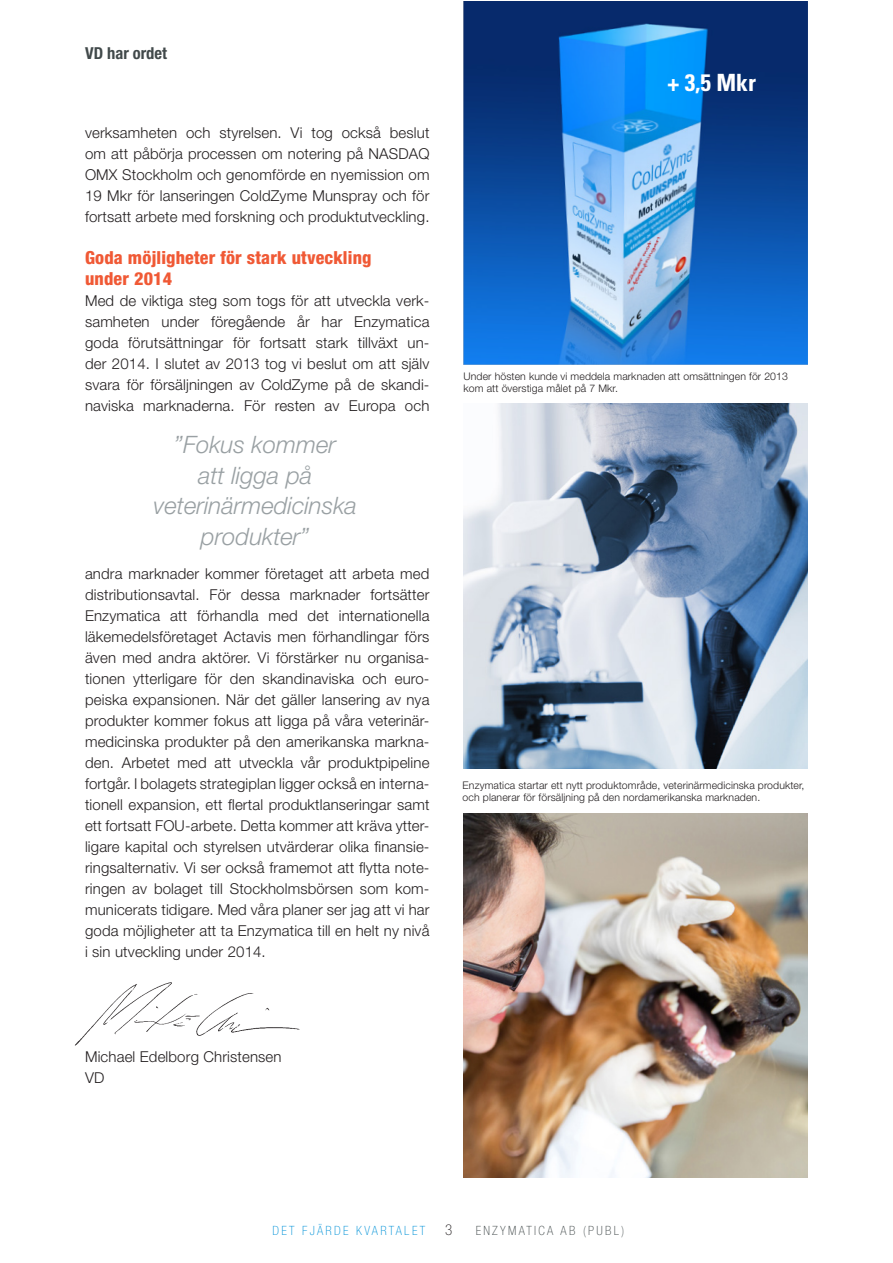
<style>
.page{position:relative;width:893px;height:1263px;background:#fff}
.page>*{position:absolute;margin:0;border:0;box-sizing:border-box;transform-origin:0 0}
.t1{font:italic 300 24px/30.8px "Helvetica Neue LT Std";color:#99a0a3;text-align:center}
.t2{font:700 condensed 23.7px "Univers LT Std";color:#fff}
.t3{font:800 condensed 18px/21px "Helvetica Neue LT Std";letter-spacing:.01em;color:#f05935}
.t4{font:700 condensed 16.5px "Helvetica Neue LT Std";color:#41494a}
.t5{font:300 15px/21px "Helvetica Neue LT Std";letter-spacing:.01em;color:#231f20;text-align:justify}
.t6{font:100 condensed 15px "Helvetica Neue LT Std";color:#231f20}
.t7{font:100 condensed 12.75px "Helvetica Neue LT Std";letter-spacing:.18em;color:#0092d8}
.t8{font:100 condensed 12.75px "Helvetica Neue LT Std";letter-spacing:.18em;color:#41494a}
.t9{font:300 10.5px/12px "Helvetica Neue LT Std";letter-spacing:.01em;color:#231f20}
</style>
<div class="page">
<img style="left:74px;top:982px;width:226px;height:64px">
<img style="left:463px;top:813px;width:345px;height:365px">
<img style="left:463px;top:404px;width:345px;height:364px">
<img style="left:463px;top:1px;width:345px;height:364px">
<p class="t4" style="left:85px;top:43px;width:83px">VD har ordet</p>
<p class="t5" style="left:85px;top:122px;width:346px">verksamheten och styrelsen. Vi tog också beslut om att påbörja processen om notering på NASDAQ OMX Stockholm och genomförde en nyemission om 19 Mkr för lanseringen ColdZyme Munspray och för fortsatt arbete med forskning och produktutveckling.</p>
<p class="t3" style="left:85px;top:247px;width:288px">Goda möjligheter för stark utveckling under 2014</p>
<p class="t5" style="left:85px;top:290px;width:346px">Med de viktiga steg som togs för att utveckla verk&shy;samheten under föregående år har Enzymatica goda förutsättningar för fortsatt stark tillväxt un&shy;der 2014. I slutet av 2013 tog vi beslut om att själv svara för försäljningen av ColdZyme på de skandi&shy;naviska marknaderna. För resten av Europa och</p>
<h1 class="t1" style="left:153px;top:429px;width:205px">”Fokus kommer<br>att ligga på veterinärmedicinska produkter”</h1>
<p class="t5" style="left:85px;top:563px;width:346px">andra marknader kommer företaget att arbeta med distributionsavtal. För dessa marknader fortsätter Enzymatica att förhandla med det internationella läkemedelsföretaget Actavis men förhandlingar förs även med andra aktörer. Vi förstärker nu organisa&shy;tionen ytterligare för den skandinaviska och euro&shy;peiska expansionen. När det gäller lansering av nya produkter kommer fokus att ligga på våra veterinär&shy;medicinska produkter på den amerikanska markna&shy;den. Arbetet med att utveckla vår produktpipeline fortgår. I bolagets strategiplan ligger också en interna&shy;tionell expansion, ett flertal produktlanseringar samt ett fortsatt FOU-arbete. Detta kommer att kräva ytter&shy;ligare kapital och styrelsen utvärderar olika finansie&shy;ringsalternativ. Vi ser också framemot att flytta note&shy;ringen av bolaget till Stockholmsbörsen som kom&shy;municerats tidigare. Med våra planer ser jag att vi har goda möjligheter att ta Enzymatica till en helt ny nivå i sin utveckling under 2014.</p>
<h2 class="t2" style="left:668px;top:68px;width:90px">+ 3,5 Mkr</h2>
<p class="t9" style="left:463px;top:370px;width:326px">Under hösten kunde vi meddela marknaden att omsättningen för 2013 kom att överstiga målet på 7 Mkr.</p>
<p class="t9" style="left:463px;top:779px;width:343px">Enzymatica startar ett nytt produktområde, veterinärmedicinska produkter, och planerar för försäljning på den nordamerikanska marknaden.</p>
<p class="t5" style="left:85px;top:1046px;width:198px">Michael Edelborg Christensen<br>VD</p>
<p class="t7" style="left:272px;top:1223px;width:154px">DET FJÄRDE KVARTALET</p>
<p class="t8" style="left:476px;top:1223px;width:150px">ENZYMATICA AB (PUBL)</p>
<p class="t6" style="left:445px;top:1222px;width:9px">3</p>
</div>
